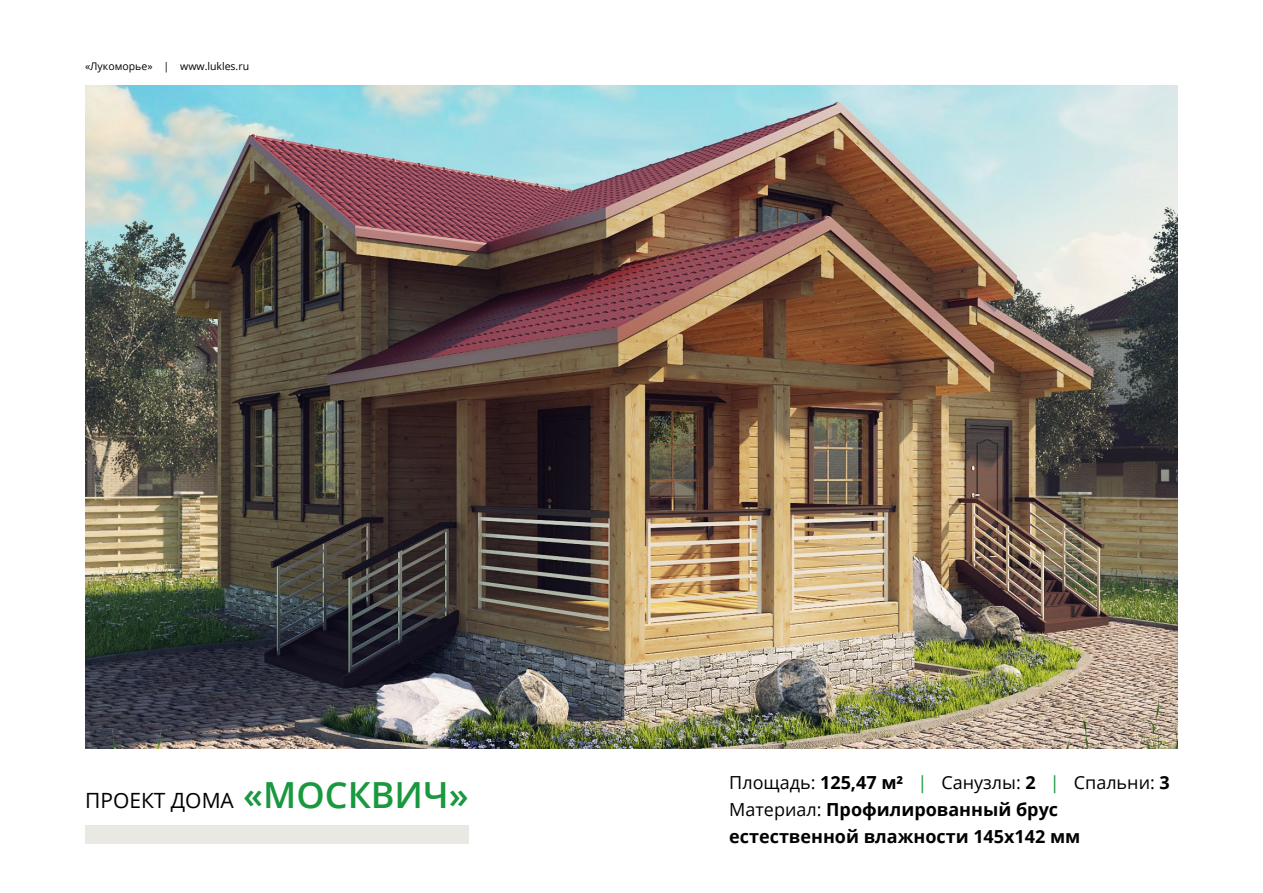
<style>
.page{position:relative;width:1263px;height:893px;background:#fff}
.page>*{position:absolute;margin:0;border:0;box-sizing:border-box;transform-origin:0 0}
.t1{font:21px "Open Sans";color:#000}
.t2{font:700 18px/27px "Open Sans";color:#000}
.t3{font:10.5px "Open Sans";color:#000}
.s1{font-weight:600;font-size:36px;color:#19983f}
.s2{font-weight:400}
.s3{font-weight:400;color:#19983f}
</style>
<div class="page">
<img style="left:85px;top:85px;width:1093px;height:663px">
<div style="left:85px;top:826px;width:383px;height:18px;background:#eae8e3"></div>
<p class="t3" style="left:85px;top:59px;width:166px">«Лукоморье» | www.lukles.ru</p>
<p class="t1" style="left:85px;top:786px;width:385px">ПРОЕКТ ДОМА <span class="s1">«москвич»</span></p>
<p class="t2" style="left:729px;top:768px;width:442px"><span class="s2">Площадь:</span> 125,47 м² <span class="s3">|</span> <span class="s2">Санузлы:</span> 2 <span class="s3">|</span> <span class="s2">Спальни:</span> 3<br><span class="s2">Материал:</span> Профилированный брус естественной влажности 145х142 мм</p>
</div>
